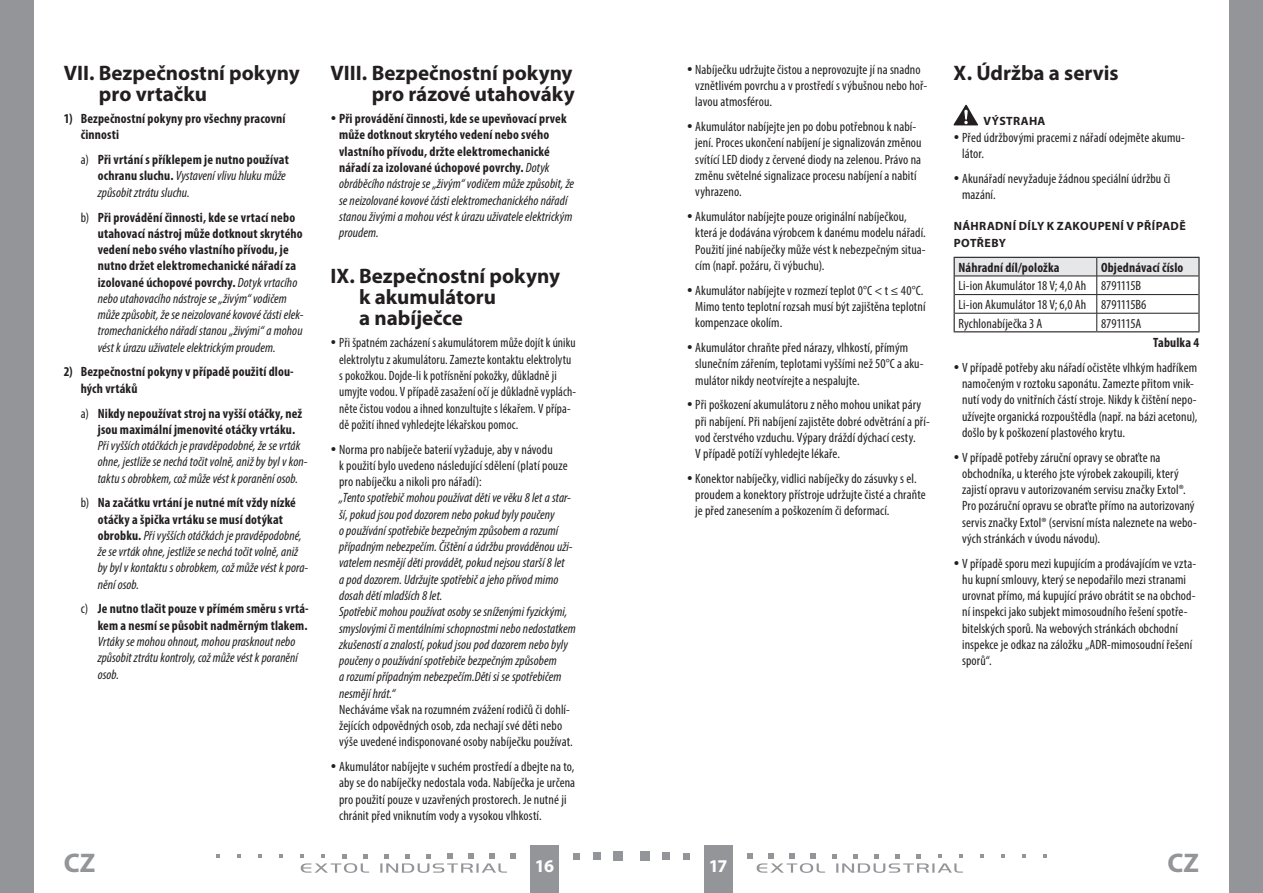
<style>
.page{position:relative;width:1263px;height:893px;background:#fff}
.page>*{position:absolute;margin:0;border:0;box-sizing:border-box;transform-origin:0 0}
.t1{font:700 27px "Myriad Pro";color:#939598}
.oddíl{font:700 21px/21px "Myriad Pro";color:#231f20}
.t2{font:700 18px "Myriad Pro";color:#fff}
.Normální{font:condensed 13.5px/16.2px "Myriad Pro";letter-spacing:.01em;color:#231f20}
.body_číslované{font:italic condensed 13.5px/16.2px "Myriad Pro";letter-spacing:.005em;color:#231f20}
.Normální-2{font:condensed 13.5px/16.2px "Myriad Pro";letter-spacing:.01em;color:#231f20;scale:.96 1}
.body_číslované-2{font:700 condensed 13.5px/16.2px "Myriad Pro";letter-spacing:.01em;color:#231f20}
.Normální-3{font:700 condensed 13.5px "Myriad Pro";letter-spacing:.01em;color:#231f20}
.Normální-4{font:condensed 13.5px "Myriad Pro";letter-spacing:-.01em;color:#231f20}
.Obrazek{font:700 condensed 13.5px "Myriad Pro";letter-spacing:.01em;color:#231f20}
.subtitulek{font:700 12px/16.2px "Myriad Pro";letter-spacing:.035em;color:#231f20}
.Normální-5{font:700 12px "Myriad Pro";letter-spacing:.03em;color:#231f20}
.s1{font-weight:400}
.s2{font-weight:400;font-style:italic}
.s3{font-style:normal}
.s4{font-weight:700;font-style:normal}
</style>
<div class="page">
<div style="left:0;top:0;width:34px;height:893px;background:#939598"></div>
<div style="left:1229px;top:0;width:34px;height:893px;background:#939598"></div>
<div style="left:704px;top:844px;width:29px;height:49px;background:#939598"></div>
<div style="left:530px;top:844px;width:28px;height:49px;background:#939598"></div>
<div style="left:640px;top:851px;width:9px;height:10px;background:#939598"></div>
<div style="left:662px;top:852px;width:8px;height:8px;background:#939598"></div>
<div style="left:683px;top:853px;width:7px;height:6px;background:#939598"></div>
<svg style="left:980px;top:854px;width:4px;height:4px"></svg>
<svg style="left:1001px;top:854px;width:4px;height:4px"></svg>
<svg style="left:1022px;top:854px;width:4px;height:4px"></svg>
<svg style="left:1043px;top:854px;width:4px;height:4px"></svg>
<svg style="left:747px;top:853px;width:216px;height:20px"></svg>
<div style="left:614px;top:851px;width:9px;height:10px;background:#939598"></div>
<div style="left:593px;top:852px;width:8px;height:8px;background:#939598"></div>
<svg style="left:573px;top:853px;width:6px;height:6px"></svg>
<svg style="left:279px;top:854px;width:4px;height:4px"></svg>
<svg style="left:258px;top:854px;width:4px;height:4px"></svg>
<svg style="left:237px;top:854px;width:4px;height:4px"></svg>
<svg style="left:216px;top:854px;width:4px;height:4px"></svg>
<svg style="left:300px;top:853px;width:216px;height:20px"></svg>
<svg style="left:954px;top:105px;width:24px;height:20px"></svg>
<hr style="left:954px;top:331px;width:143px;height:1px;background:#231f20">
<hr style="left:1097px;top:331px;width:102px;height:1px;background:#231f20">
<svg style="left:954px;top:257px;width:245px;height:74px"></svg>
<p class="oddíl" style="left:99px;top:61px;width:202px;text-indent:-35px">VII. Bezpečnostní pokyny pro vrtačku</p>
<p class="body_číslované-2" style="left:81px;top:110px;width:206px;text-indent:-17px">1) Bezpečnostní pokyny pro všechny pracovní činnosti</p>
<p class="body_číslované-2" style="left:98px;top:151px;width:193px;text-indent:-17px"><span class="s1">a)</span> Při vrtání s příklepem je nutno používat ochranu sluchu. <span class="s2">Vystavení vlivu hluku může způsobit ztrátu sluchu.</span></p>
<p class="body_číslované" style="left:98px;top:209px;width:207px;text-indent:-17px"><span class="s3">b)</span> <span class="s4">Při provádění činnosti, kde se vrtací nebo utahovací nástroj může dotknout skrytého vedení nebo svého vlastního přívodu, je nutno držet elektromechanické nářadí za izolované úchopové povrchy.</span> Dotyk vrtacího nebo utahovacího nástroje se „živým“ vodičem může způsobit, že se neizolované kovové části elek&shy;tromechanického nářadí stanou „živými“ a mohou vést k úrazu uživatele elektrickým proudem.</p>
<p class="body_číslované-2" style="left:81px;top:364px;width:214px;text-indent:-17px">2) Bezpečnostní pokyny v případě použití dlou&shy;hých vrtáků</p>
<p class="body_číslované" style="left:98px;top:405px;width:211px;text-indent:-17px"><span class="s3">a)</span> <span class="s4">Nikdy nepoužívat stroj na vyšší otáčky, než jsou maximální jmenovité otáčky vrtáku.<br></span>Při vyšších otáčkách je pravděpodobné, že se vrták ohne, jestliže se nechá točit volně, aniž by byl v kon&shy;taktu s obrobkem, což může vést k poranění osob.</p>
<p class="body_číslované" style="left:98px;top:495px;width:212px;text-indent:-17px"><span class="s3">b)</span> <span class="s4">Na začátku vrtání je nutné mít vždy nízké otáčky a špička vrtáku se musí dotýkat obrobku.</span> Při vyšších otáčkách je pravděpodobné, že se vrták ohne, jestliže se nechá točit volně, aniž by byl v kontaktu s obrobkem, což může vést k pora&shy;nění osob.</p>
<p class="body_číslované" style="left:98px;top:601px;width:212px;text-indent:-17px"><span class="s3">c)</span> <span class="s4">Je nutno tlačit pouze v přímém směru s vrtá&shy;kem a nesmí se působit nadměrným tlakem.<br></span>Vrtáky se mohou ohnout, mohou prasknout nebo způsobit ztrátu kontroly, což může vést k poranění osob.</p>
<p class="oddíl" style="left:331px;top:61px;width:246px;text-align:right">VIII. Bezpečnostní pokyny pro rázové utahováky</p>
<p class="body_číslované" style="left:339px;top:110px;width:237px"><span class="s4">Při provádění činnosti, kde se upevňovací prvek může dotknout skrytého vedení nebo svého vlastního přívodu, držte elektromechanické nářadí za izolované úchopové povrchy.</span> Dotyk obráběcího nástroje se „živým“ vodičem může způsobit, že se neizolované kovové části elektromechanického nářadí stanou živými a mohou vést k úrazu uživatele elektrickým proudem.</p>
<p class="oddíl" style="left:359px;top:264px;width:202px;text-indent:-29px">IX. Bezpečnostní pokyny k akumulátoru<br>a nabíječce</p>
<p class="Normální-2" style="left:339px;top:335px;width:248px">Při špatném zacházení s akumulátorem může dojít k úniku elektrolytu z akumulátoru. Zamezte kontaktu elektrolytu s pokožkou. Dojde-li k potřísnění pokožky, důkladně ji umyjte vodou. V případě zasažení očí je důkladně vyplách&shy;něte čistou vodou a ihned konzultujte s lékařem. V přípa&shy;dě požití ihned vyhledejte lékařskou pomoc.</p>
<p class="body_číslované" style="left:339px;top:441px;width:238px"><span class="s3">Norma pro nabíječe baterií vyžaduje, aby v návodu<br>k použití bylo uvedeno následující sdělení (platí pouze pro nabíječku a nikoli pro nářadí):<br></span>„Tento spotřebič mohou používat děti ve věku 8 let a star&shy;ší, pokud jsou pod dozorem nebo pokud byly poučeny<br>o používání spotřebiče bezpečným způsobem a rozumí případným nebezpečím. Čištění a údržbu prováděnou uži&shy;vatelem nesmějí děti provádět, pokud nejsou starší 8 let<br>a pod dozorem. Udržujte spotřebič a jeho přívod mimo dosah dětí mladších 8 let.<br>Spotřebič mohou používat osoby se sníženými fyzickými, smyslovými či mentálními schopnostmi nebo nedostatkem zkušeností a znalostí, pokud jsou pod dozorem nebo byly poučeny o používání spotřebiče bezpečným způsobem<br>a rozumí případným nebezpečím.Děti si se spotřebičem nesmějí hrát.“<br><span class="s3">Necháváme však na rozumném zvážení rodičů či dohlí&shy;žejících odpovědných osob, zda nechají své děti nebo výše uvedené indisponované osoby nabíječku používat.</span></p>
<p class="Normální" style="left:339px;top:758px;width:238px">Akumulátor nabíjejte v suchém prostředí a dbejte na to, aby se do nabíječky nedostala voda. Nabíječka je určena pro použití pouze v uzavřených prostorech. Je nutné ji chránit před vniknutím vody a vysokou vlhkostí.</p>
<p class="Normální" style="left:695px;top:61px;width:234px">Nabíječku udržujte čistou a neprovozujte jí na snadno vznětlivém povrchu a v prostředí s výbušnou nebo hoř&shy;lavou atmosférou.</p>
<p class="Normální" style="left:695px;top:118px;width:228px">Akumulátor nabíjejte jen po dobu potřebnou k nabí&shy;jení. Proces ukončení nabíjení je signalizován změnou svítící LED diody z červené diody na zelenou. Právo na změnu světelné signalizace procesu nabíjení a nabití vyhrazeno.</p>
<p class="Normální" style="left:695px;top:208px;width:232px">Akumulátor nabíjejte pouze originální nabíječkou, která je dodávána výrobcem k danému modelu nářadí.<br>Použití jiné nabíječky může vést k nebezpečným situa&shy;cím (např. požáru, či výbuchu).</p>
<p class="Normální" style="left:695px;top:282px;width:232px">Akumulátor nabíjejte v rozmezí teplot 0°C &lt; t ≤ 40°C.<br>Mimo tento teplotní rozsah musí být zajištěna teplotní kompenzace okolím.</p>
<p class="Normální" style="left:695px;top:339px;width:230px">Akumulátor chraňte před nárazy, vlhkostí, přímým slunečním zářením, teplotami vyššími než 50°C a aku&shy;mulátor nikdy neotvírejte a nespalujte.</p>
<p class="Normální" style="left:695px;top:397px;width:236px">Při poškození akumulátoru z něho mohou unikat páry při nabíjení. Při nabíjení zajistěte dobré odvětrání a pří&shy;vod čerstvého vzduchu. Výpary dráždí dýchací cesty.<br>V případě potíží vyhledejte lékaře.</p>
<p class="Normální" style="left:695px;top:470px;width:232px">Konektor nabíječky, vidlici nabíječky do zásuvky s el. proudem a konektory přístroje udržujte čisté a chraňte je před zanesením a poškozením či deformací.</p>
<p class="oddíl" style="left:954px;top:61px;width:167px">X. Údržba a servis</p>
<p class="Normální-5" style="left:984px;top:113px;width:63px">VÝSTRAHA</p>
<p class="Normální" style="left:962px;top:129px;width:224px">Před údržbovými pracemi z nářadí odejměte akumu&shy;látor.</p>
<p class="Normální" style="left:962px;top:170px;width:210px">Akunářadí nevyžaduje žádnou speciální údržbu či mazání.</p>
<p class="subtitulek" style="left:954px;top:218px;width:234px">NÁHRADNÍ DÍLY K ZAKOUPENÍ V PŘÍPADĚ<br>POTŘEBY</p>
<p class="Normální-3" style="left:958px;top:259px;width:103px">Náhradní díl/položka</p>
<p class="Normální-3" style="left:1101px;top:259px;width:84px">Objednávací číslo</p>
<p class="Normální" style="left:958px;top:278px;width:129px">Li-ion Akumulátor 18 V; 4,0 Ah</p>
<p class="Normální-4" style="left:1101px;top:278px;width:42px">8791115B</p>
<p class="Normální" style="left:958px;top:296px;width:129px">Li-ion Akumulátor 18 V; 6,0 Ah</p>
<p class="Normální-4" style="left:1101px;top:296px;width:47px">8791115B6</p>
<p class="Normální" style="left:958px;top:315px;width:86px">Rychlonabíječka 3 A</p>
<p class="Normální-4" style="left:1101px;top:315px;width:42px">8791115A</p>
<p class="Obrazek" style="left:1153px;top:334px;width:47px">Tabulka 4</p>
<p class="Normální" style="left:962px;top:359px;width:237px">V případě potřeby aku nářadí očistěte vlhkým hadříkem namočeným v roztoku saponátu. Zamezte přitom vnik&shy;nutí vody do vnitřních částí stroje. Nikdy k čištění nepo&shy;užívejte organická rozpouštědla (např. na bázi acetonu), došlo by k poškození plastového krytu.</p>
<p class="Normální" style="left:962px;top:449px;width:236px">V případě potřeby záruční opravy se obraťte na obchodníka, u kterého jste výrobek zakoupili, který zajistí opravu v autorizovaném servisu značky Extol®.<br>Pro pozáruční opravu se obraťte přímo na autorizovaný servis značky Extol® (servisní místa naleznete na webo&shy;vých stránkách v úvodu návodu).</p>
<p class="Normální" style="left:962px;top:555px;width:236px">V případě sporu mezi kupujícím a prodávajícím ve vzta&shy;hu kupní smlouvy, který se nepodařilo mezi stranami urovnat přímo, má kupující právo obrátit se na obchod&shy;ní inspekci jako subjekt mimosoudního řešení spotře&shy;bitelských sporů. Na webových stránkách obchodní inspekce je odkaz na záložku „ADR-mimosoudní řešení sporů“.</p>
<h1 class="t1" style="left:64px;top:845px;width:33px">CZ</h1>
<h3 class="t2" style="left:535px;top:855px;width:21px">16</h3>
<h3 class="t2" style="left:709px;top:855px;width:20px">17</h3>
<h1 class="t1" style="left:1167px;top:845px;width:33px">CZ</h1>
</div>
